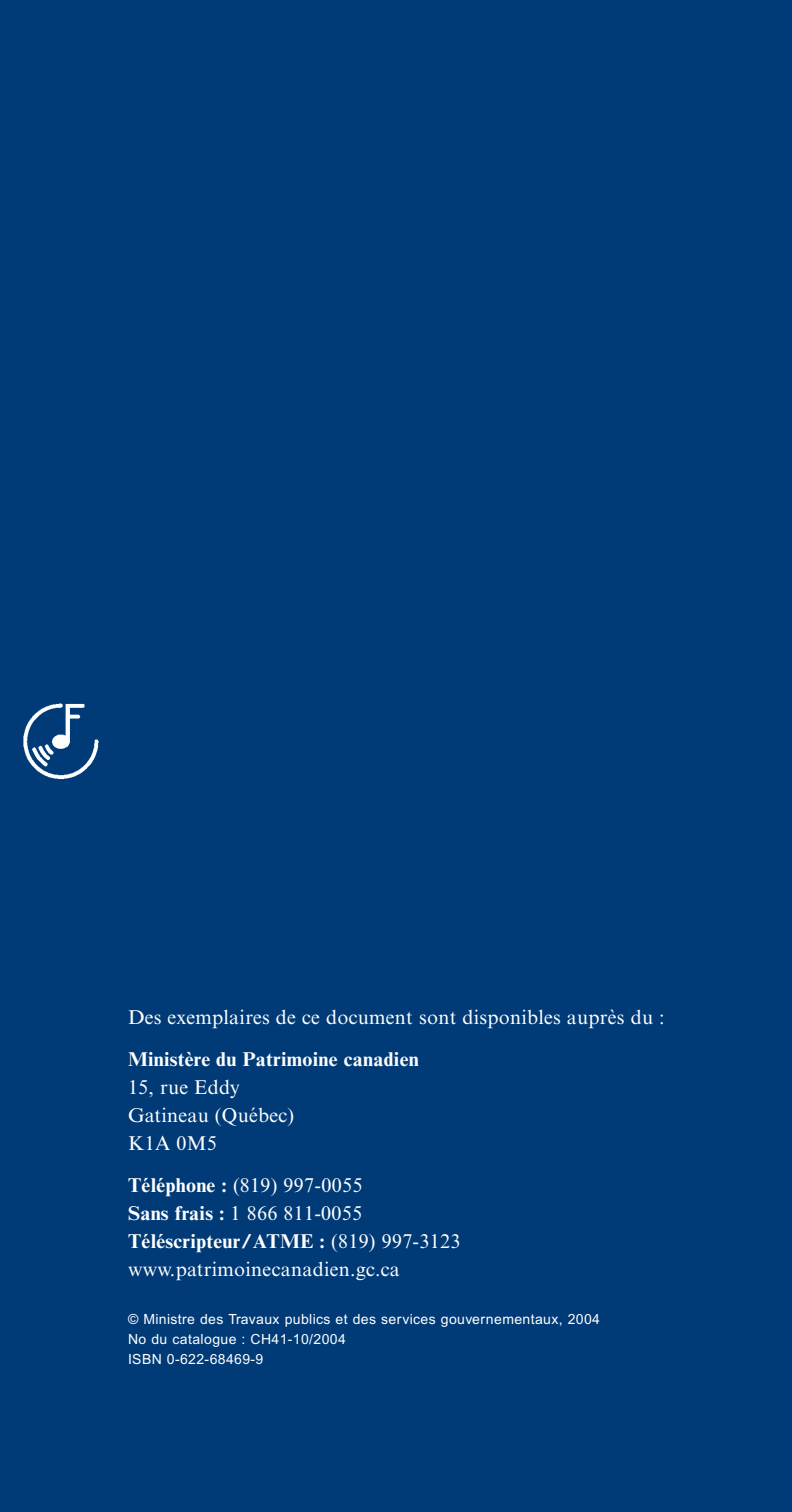
<style>
.page{position:relative;width:792px;height:1512px;background:#003b77}
.page>*{position:absolute;margin:0;border:0;box-sizing:border-box;transform-origin:0 0}
.t1{font:20px/28px "Times New Roman SF";letter-spacing:.015em;color:#fff}
.t2{font:700 20px "Times New Roman SF";letter-spacing:.015em;color:#fff}
.t3{font:14px/20px "Arial";letter-spacing:.03em;color:#fff}
.s1{font-weight:700}
</style>
<div class="page">
<img style="left:23px;top:703px;width:76px;height:77px">
<p class="t1" style="left:128px;top:1006px;width:538px">Des exemplaires de ce document sont disponibles auprès du :</p>
<p class="t2" style="left:128px;top:1052px;width:292px">Ministère du Patrimoine canadien</p>
<p class="t1" style="left:128px;top:1076px;width:168px">15, rue Eddy<br>Gatineau (Québec)<br>K1A 0M5</p>
<p class="t1" style="left:128px;top:1174px;width:334px"><span class="s1">Téléphone :</span> (819) 997-0055<br><span class="s1">Sans frais :</span> 1 866 811-0055<br><span class="s1">Téléscripteur/ATME :</span> (819) 997-3123 www.patrimoinecanadien.gc.ca</p>
<p class="t3" style="left:128px;top:1311px;width:474px">© Ministre des Travaux publics et des services gouvernementaux, 2004<br>No du catalogue : CH41-10/2004<br>ISBN 0-622-68469-9</p>
</div>
